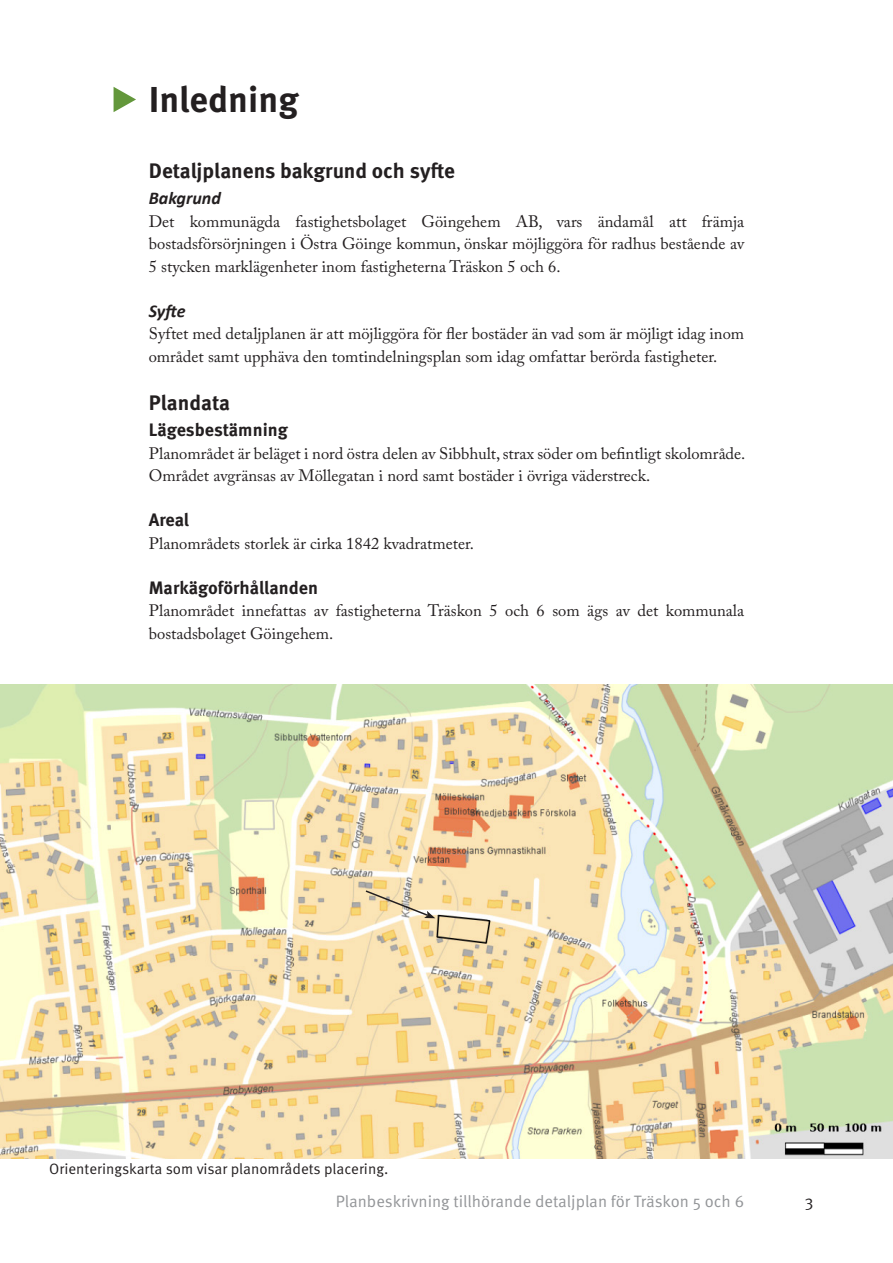
<style>
.page{position:relative;width:893px;height:1263px;background:#fff}
.page>*{position:absolute;margin:0;border:0;box-sizing:border-box;transform-origin:0 0}
.t1{font:700 36px "Meta OT";color:#231f20}
.Underrubrik_1{font:700 21px "Meta OT";color:#231f20}
.Brödtext{font:700 18px "Meta OT";color:#231f20}
.Brödtext-2{font:italic 700 18px "Calibri";color:#231f20}
.Brödtext-3{font:16.5px/22.5px "Adobe Caslon Pro";color:#231f20}
.t2{font:16.5px "Meta OT Norm";color:#939598}
.t3{font:16.5px "Meta OT Norm";color:#231f20}
.Bildtext{font:15px "Meta OT Norm";color:#231f20}
</style>
<div class="page">
<svg style="left:114px;top:87px;width:22px;height:25px"></svg>
<img style="left:0;top:684px;width:893px;height:475px">
<svg style="left:364px;top:889px;width:71px;height:29px;background:#e4d2ac"></svg>
<p class="t1" style="left:149px;top:77px;width:151px">Inledning</p>
<p class="Underrubrik_1" style="left:149px;top:157px;width:308px">Detaljplanens bakgrund och syfte</p>
<p class="Brödtext-2" style="left:149px;top:186px;width:74px">Bakgrund</p>
<p class="Brödtext-3" style="left:149px;top:210px;width:597px;text-align:justify">Det kommunägda fastighetsbolaget Göingehem AB, vars ändamål att främja bostadsförsörjningen i Östra Göinge kommun, önskar möjliggöra för radhus bestående av 5 stycken marklägenheter inom fastigheterna Träskon 5 och 6.</p>
<p class="Brödtext-2" style="left:149px;top:298px;width:38px">Syfte</p>
<p class="Brödtext-3" style="left:149px;top:322px;width:597px">Syftet med detaljplanen är att möjliggöra för fler bostäder än vad som är möjligt idag inom området samt upphäva den tomtindelningsplan som idag omfattar berörda fastigheter.</p>
<p class="Underrubrik_1" style="left:149px;top:389px;width:83px">Plandata</p>
<p class="Brödtext" style="left:149px;top:419px;width:141px">Lägesbestämning</p>
<p class="Brödtext-3" style="left:149px;top:442px;width:598px">Planområdet är beläget i nord östra delen av Sibbhult, strax söder om befintligt skolområde.<br>Området avgränsas av Möllegatan i nord samt bostäder i övriga väderstreck.</p>
<p class="Brödtext" style="left:149px;top:509px;width:42px">Areal</p>
<p class="Brödtext-3" style="left:149px;top:532px;width:326px">Planområdets storlek är cirka 1842 kvadratmeter.</p>
<p class="Brödtext" style="left:149px;top:576px;width:171px">Markägoförhållanden</p>
<p class="Brödtext-3" style="left:149px;top:599px;width:597px">Planområdet innefattas av fastigheterna Träskon 5 och 6 som ägs av det kommunala bostadsbolaget Göingehem.</p>
<p class="Bildtext" style="left:49px;top:1160px;width:340px">Orienteringskarta som visar planområdets placering.</p>
<p class="t2" style="left:336px;top:1191px;width:410px">Planbeskrivning tillhörande detaljplan för Träskon 5 och 6</p>
<p class="t3" style="left:805px;top:1191px;width:10px">3</p>
</div>
